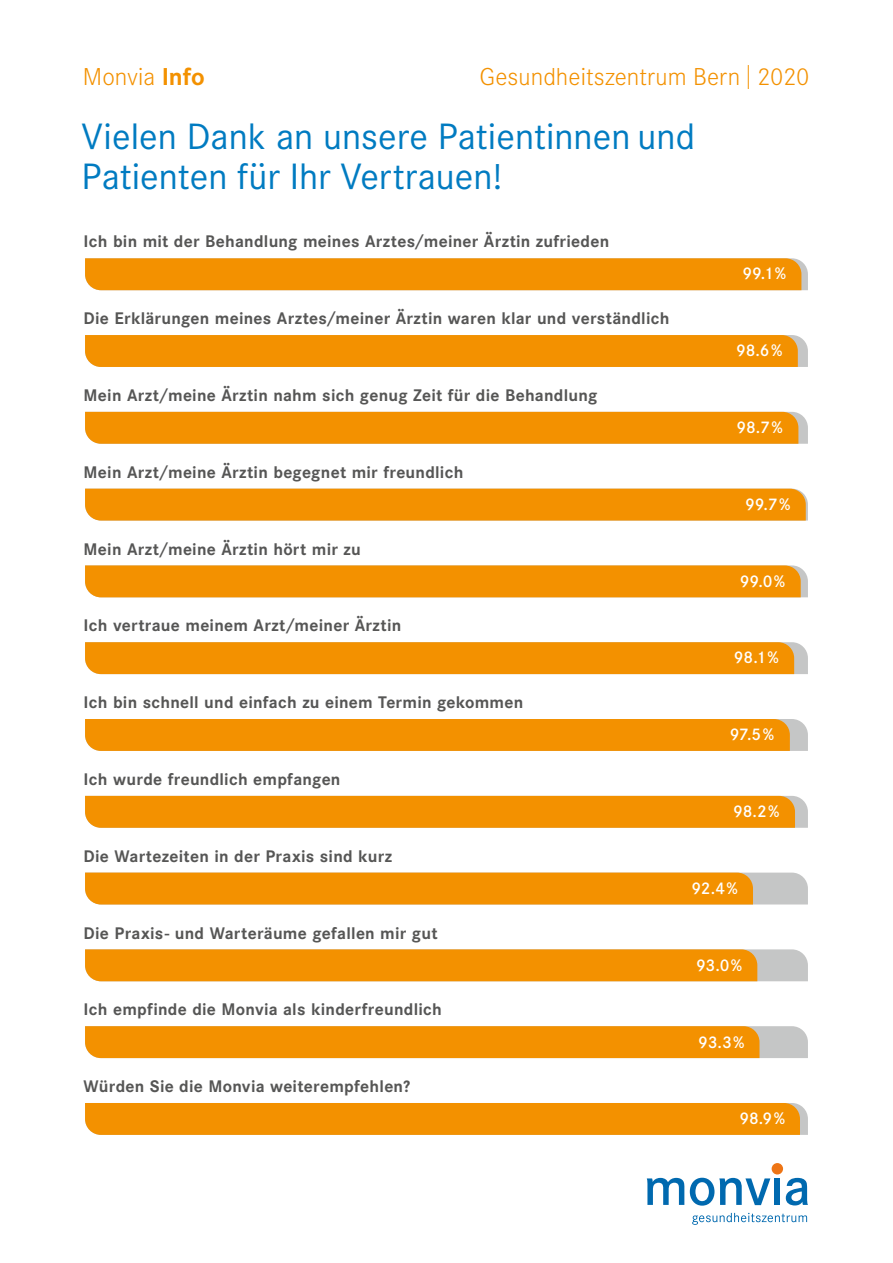
<style>
.page{position:relative;width:893px;height:1263px;background:#fff}
.page>*{position:absolute;margin:0;border:0;box-sizing:border-box;transform-origin:0 0}
.t1{font:36px/40.5px "Corporate SBQ";color:#007bc1}
.t2{font:300 24px "Corporate SBQ";letter-spacing:.005em;color:#f39100}
.t3{font:700 16.5px "Corporate SBQ";letter-spacing:.015em;color:#565655}
.t4{font:500 16.5px "Corporate SBQ";letter-spacing:-.005em;color:#fff}
.s1{font-weight:700}
</style>
<div class="page">
<div style="left:85px;top:335px;width:723px;height:32px;background:#f39100"></div>
<div style="left:85px;top:412px;width:723px;height:32px;background:#f39100"></div>
<div style="left:85px;top:489px;width:723px;height:31px;background:#f39100"></div>
<div style="left:85px;top:565px;width:723px;height:32px;background:#f39100"></div>
<div style="left:85px;top:642px;width:723px;height:32px;background:#f39100"></div>
<div style="left:85px;top:719px;width:723px;height:32px;background:#f39100"></div>
<div style="left:85px;top:796px;width:723px;height:32px;background:#f39100"></div>
<svg style="left:85px;top:872px;width:723px;height:32px;background:#ef9714"></svg>
<div style="left:85px;top:258px;width:723px;height:32px;background:#f39100"></div>
<div style="left:772px;top:1163px;width:11px;height:11px;background:#ee7515;border-radius:50%"></div>
<svg style="left:647px;top:1178px;width:37px;height:27px"></svg>
<svg style="left:690px;top:1178px;width:80px;height:28px"></svg>
<div style="left:774px;top:1178px;width:6px;height:27px;background:#0069af"></div>
<svg style="left:786px;top:1178px;width:22px;height:27px"></svg>
<svg style="left:692px;top:1213px;width:115px;height:12px"></svg>
<svg style="left:85px;top:949px;width:723px;height:32px;background:#ef9611"></svg>
<svg style="left:85px;top:1026px;width:723px;height:32px;background:#ef950f"></svg>
<div style="left:85px;top:1103px;width:723px;height:32px;background:#f39100"></div>
<h2 class="t2" style="left:479px;top:63px;width:332px">Gesundheitszentrum Bern | 2020</h2>
<h2 class="t2" style="left:83px;top:63px;width:124px">Monvia <span class="s1">Info</span></h2>
<h1 class="t1" style="left:82px;top:116px;width:615px">Vielen Dank an unsere Patientinnen und<br>Patienten für Ihr Vertrauen!</h1>
<p class="t3" style="left:84px;top:231px;width:527px">Ich bin mit der Behandlung meines Arztes/meiner Ärztin zufrieden</p>
<p class="t3" style="left:84px;top:308px;width:587px">Die Erklärungen meines Arztes/meiner Ärztin waren klar und verständlich</p>
<p class="t3" style="left:84px;top:385px;width:515px">Mein Arzt/meine Ärztin nahm sich genug Zeit für die Behandlung</p>
<p class="t3" style="left:84px;top:462px;width:381px">Mein Arzt/meine Ärztin begegnet mir freundlich</p>
<p class="t3" style="left:84px;top:539px;width:279px">Mein Arzt/meine Ärztin hört mir zu</p>
<p class="t3" style="left:84px;top:615px;width:319px">Ich vertraue meinem Arzt/meiner Ärztin</p>
<p class="t3" style="left:84px;top:692px;width:441px">Ich bin schnell und einfach zu einem Termin gekommen</p>
<p class="t3" style="left:84px;top:769px;width:258px">Ich wurde freundlich empfangen</p>
<p class="t3" style="left:84px;top:846px;width:310px">Die Wartezeiten in der Praxis sind kurz</p>
<p class="t3" style="left:84px;top:923px;width:355px">Die Praxis- und Warteräume gefallen mir gut</p>
<p class="t3" style="left:84px;top:999px;width:360px">Ich empfinde die Monvia als kinderfreundlich</p>
<p class="t3" style="left:84px;top:1076px;width:328px">Würden Sie die Monvia weiterempfehlen?</p>
<p class="t4" style="left:742px;top:264px;width:45px">99.1%</p>
<p class="t4" style="left:736px;top:340px;width:48px">98.6%</p>
<p class="t4" style="left:736px;top:417px;width:48px">98.7%</p>
<p class="t4" style="left:745px;top:494px;width:47px">99.7%</p>
<p class="t4" style="left:740px;top:571px;width:47px">99.0%</p>
<p class="t4" style="left:734px;top:648px;width:46px">98.1%</p>
<p class="t4" style="left:730px;top:725px;width:46px">97.5%</p>
<p class="t4" style="left:733px;top:801px;width:48px">98.2%</p>
<p class="t4" style="left:691px;top:878px;width:48px">92.4%</p>
<p class="t4" style="left:696px;top:955px;width:48px">93.0%</p>
<p class="t4" style="left:698px;top:1032px;width:48px">93.3%</p>
<p class="t4" style="left:739px;top:1109px;width:47px">98.9%</p>
</div>
